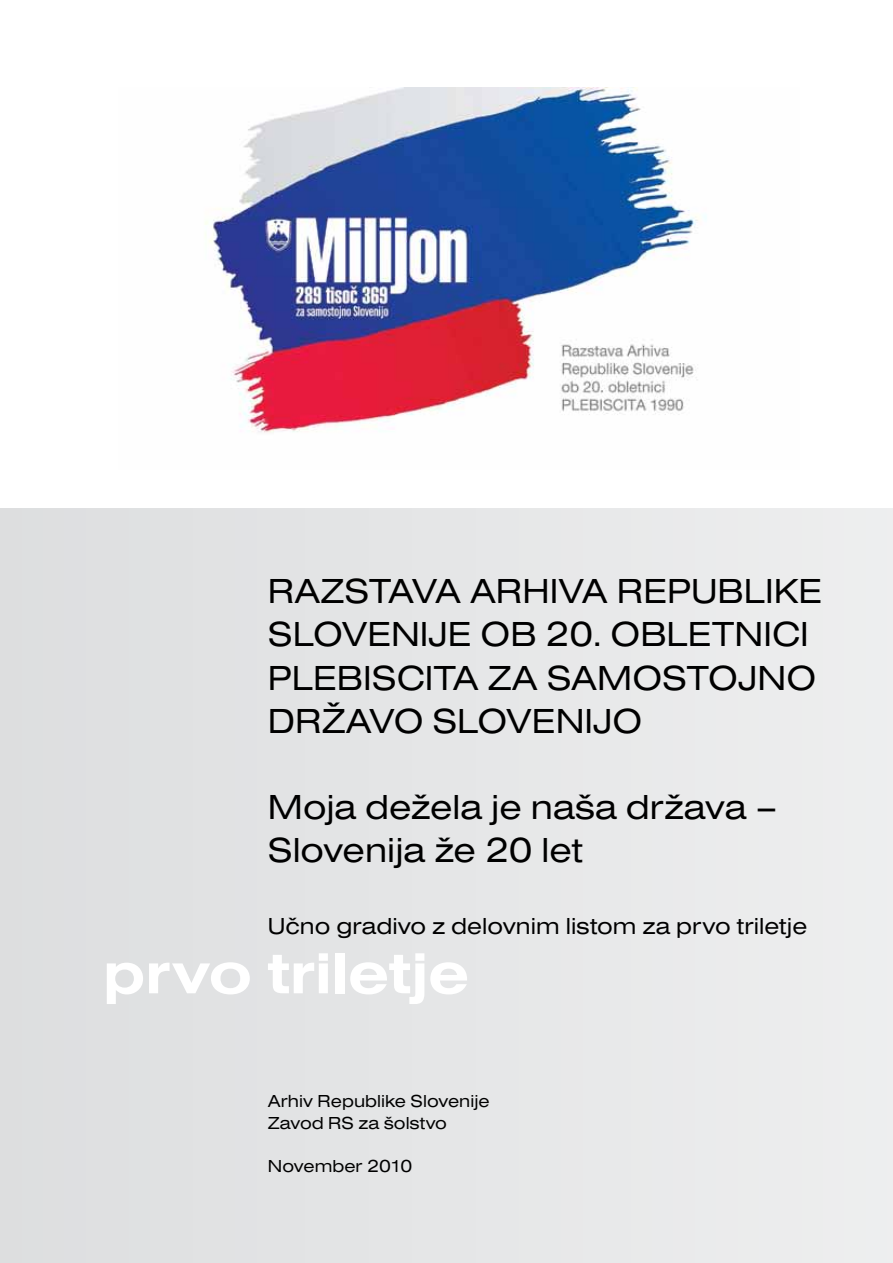
<style>
.page{position:relative;width:893px;height:1263px;background:#fff}
.page>*{position:absolute;margin:0;border:0;box-sizing:border-box;transform-origin:0 0}
.t1{font:60px "Nimbus San DEE Bold Exte";color:#fff}
.t2{font:36px/43.2px "Nimbus San DEE Regu Exte";color:#000}
.t3{font:24px "Nimbus San DEE Regu Exte";color:#000}
.t4{font:18px/21.6px "Nimbus San DEE Regu Exte";color:#000}
</style>
<div class="page">
<div style="left:0;top:508px;width:893px;height:755px;background:#e5e6e7"></div>
<img style="left:205px;top:87px;width:502px;height:346px">
<p class="t2" style="left:268px;top:570px;width:556px">RAZSTAVA ARHIVA REPUBLIKE<br>SLOVENIJE OB 20. OBLETNICI<br>PLEBISCITA ZA SAMOSTOJNO<br>DRŽAVO SLOVENIJO</p>
<p class="t2" style="left:268px;top:786px;width:511px">Moja dežela je naša država –<br>Slovenija že 20 let</p>
<p class="t3" style="left:268px;top:913px;width:541px">Učno gradivo z delovnim listom za prvo triletje</p>
<h1 class="t1" style="left:103px;top:939px;width:368px">prvo triletje</h1>
<p class="t4" style="left:268px;top:1091px;width:223px">Arhiv Republike Slovenije<br>Zavod RS za šolstvo</p>
<p class="t4" style="left:268px;top:1155px;width:146px">November 2010</p>
</div>
